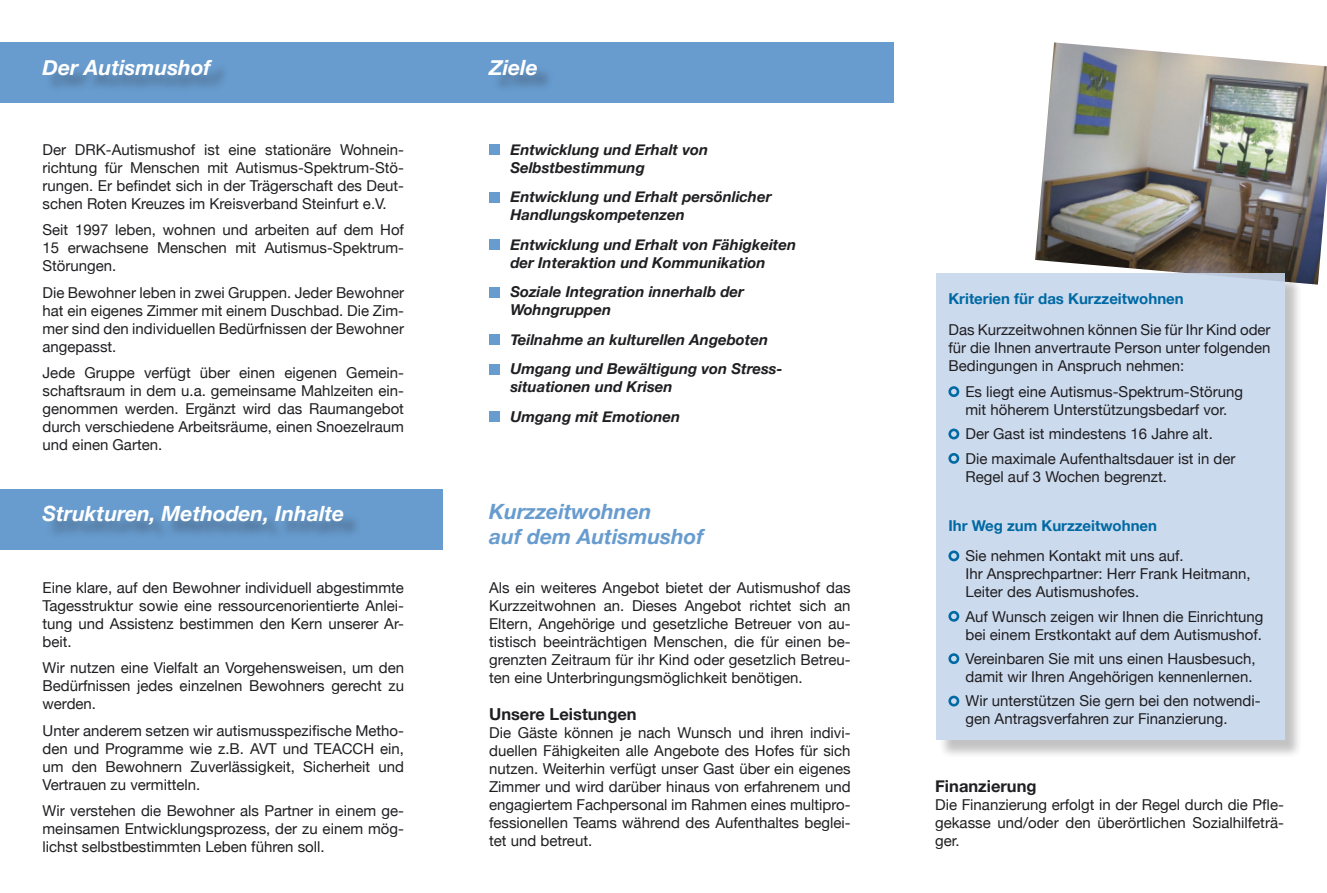
<style>
.page{position:relative;width:1327px;height:893px;background:#fff}
.page>*{position:absolute;margin:0;border:0;box-sizing:border-box;transform-origin:0 0}
.t1{font:italic 700 21px "Helvetica Neue";color:#fff}
.t2{font:italic 700 21px/25.2px "Helvetica Neue";color:#689ccf}
.t3{font:700 16.5px "Helvetica Neue";color:#1f1e21}
.t4{font:15px/18px "Helvetica Neue";color:#1f1e21;text-align:justify}
.t5{font:italic 700 15px/18px "Helvetica Neue";color:#1f1e21}
.t6{font:700 15px "Helvetica Neue";color:#0069a3}
</style>
<div class="page">
<img style="left:1035px;top:42px;width:292px;height:243px">
<div style="left:938px;top:275px;width:365px;height:484px;background:#1f1e21;opacity:.3"></div>
<div style="left:935px;top:273px;width:349px;height:467px;background:#c7d6ec"></div>
<div style="left:0;top:43px;width:893px;height:60px;background:#689ccf"></div>
<div style="left:489px;top:144px;width:11px;height:11px;background:#689ccf"></div>
<div style="left:489px;top:192px;width:11px;height:10px;background:#689ccf"></div>
<div style="left:489px;top:239px;width:11px;height:11px;background:#689ccf"></div>
<div style="left:489px;top:287px;width:11px;height:10px;background:#689ccf"></div>
<div style="left:489px;top:334px;width:11px;height:11px;background:#689ccf"></div>
<div style="left:489px;top:364px;width:11px;height:10px;background:#689ccf"></div>
<div style="left:489px;top:411px;width:11px;height:11px;background:#689ccf"></div>
<div style="left:44px;top:62px;width:185px;height:31px;background:#1f1e21;opacity:.35"></div>
<div style="left:0;top:489px;width:442px;height:61px;background:#689ccf"></div>
<div style="left:490px;top:62px;width:64px;height:31px;background:#1f1e21;opacity:.35"></div>
<div style="left:45px;top:508px;width:316px;height:34px;background:#1f1e21;opacity:.35"></div>
<div style="left:948px;top:386px;width:11px;height:11px;border:3px solid #0069a3;border-radius:50%"></div>
<div style="left:948px;top:429px;width:11px;height:10px;border:3px solid #0069a3;border-radius:50%"></div>
<div style="left:948px;top:453px;width:11px;height:11px;border:3px solid #0069a3;border-radius:50%"></div>
<div style="left:948px;top:550px;width:11px;height:11px;border:3px solid #0069a3;border-radius:50%"></div>
<div style="left:948px;top:611px;width:11px;height:11px;border:3px solid #0069a3;border-radius:50%"></div>
<div style="left:948px;top:653px;width:11px;height:11px;border:3px solid #0069a3;border-radius:50%"></div>
<div style="left:948px;top:696px;width:11px;height:10px;border:3px solid #0069a3;border-radius:50%"></div>
<h1 class="t1" style="left:43px;top:54px;width:170px">Der Autismushof</h1>
<h1 class="t1" style="left:489px;top:54px;width:50px">Ziele</h1>
<p class="t4" style="left:43px;top:140px;width:363px">Der DRK-Autismushof ist eine stationäre Wohnein&shy;richtung für Menschen mit Autismus-Spektrum-Stö&shy;rungen. Er befindet sich in der Trägerschaft des Deut&shy;schen Roten Kreuzes im Kreisverband Steinfurt e.V.</p>
<p class="t4" style="left:43px;top:221px;width:363px">Seit 1997 leben, wohnen und arbeiten auf dem Hof 15 erwachsene Menschen mit Autismus-Spektrum-Störungen.</p>
<p class="t4" style="left:43px;top:283px;width:363px">Die Bewohner leben in zwei Gruppen. Jeder Bewohner hat ein eigenes Zimmer mit einem Duschbad. Die Zim&shy;mer sind den individuellen Bedürfnissen der Bewohner angepasst.</p>
<p class="t4" style="left:43px;top:364px;width:363px">Jede Gruppe verfügt über einen eigenen Gemein&shy;schaftsraum in dem u.a. gemeinsame Mahlzeiten ein&shy;genommen werden. Ergänzt wird das Raumangebot durch verschiedene Arbeitsräume, einen Snoezelraum und einen Garten.</p>
<h1 class="t1" style="left:43px;top:501px;width:303px">Strukturen, Methoden, Inhalte</h1>
<p class="t4" style="left:43px;top:578px;width:363px">Eine klare, auf den Bewohner individuell abgestimmte Tagesstruktur sowie eine ressourcenorientierte Anlei&shy;tung und Assistenz bestimmen den Kern unserer Ar&shy;beit.</p>
<p class="t4" style="left:43px;top:659px;width:363px">Wir nutzen eine Vielfalt an Vorgehensweisen, um den Bedürfnissen jedes einzelnen Bewohners gerecht zu werden.</p>
<p class="t4" style="left:43px;top:721px;width:363px">Unter anderem setzen wir autismusspezifische Metho&shy;den und Programme wie z.B. AVT und TEACCH ein, um den Bewohnern Zuverlässigkeit, Sicherheit und Vertrauen zu vermitteln.</p>
<p class="t4" style="left:43px;top:802px;width:363px">Wir verstehen die Bewohner als Partner in einem ge&shy;meinsamen Entwicklungsprozess, der zu einem mög&shy;lichst selbstbestimmten Leben führen soll.</p>
<p class="t5" style="left:510px;top:140px;width:199px">Entwicklung und Erhalt von<br>Selbstbestimmung</p>
<p class="t5" style="left:510px;top:188px;width:263px">Entwicklung und Erhalt persönlicher<br>Handlungskompetenzen</p>
<p class="t5" style="left:510px;top:235px;width:287px">Entwicklung und Erhalt von Fähigkeiten der Interaktion und Kommunikation</p>
<p class="t5" style="left:510px;top:283px;width:235px">Soziale Integration innerhalb der<br>Wohngruppen</p>
<p class="t5" style="left:510px;top:324px;width:274px;line-height:29.5px">Teilnahme an kulturellen Angeboten<br>Umgang und Bewältigung von Stress-</p>
<p class="t5" style="left:510px;top:372px;width:171px;line-height:29.5px">situationen und Krisen<br>Umgang mit Emotionen</p>
<h1 class="t2" style="left:489px;top:498px;width:216px">Kurzzeitwohnen<br>auf dem Autismushof</h1>
<p class="t4" style="left:489px;top:578px;width:363px">Als ein weiteres Angebot bietet der Autismushof das Kurzzeitwohnen an. Dieses Angebot richtet sich an Eltern, Angehörige und gesetzliche Betreuer von au&shy;tistisch beeinträchtigen Menschen, die für einen be&shy;grenzten Zeitraum für ihr Kind oder gesetzlich Betreu&shy;ten eine Unterbringungsmöglichkeit benötigen.</p>
<p class="t3" style="left:489px;top:704px;width:149px">Unsere Leistungen</p>
<p class="t4" style="left:489px;top:724px;width:363px">Die Gäste können je nach Wunsch und ihren indivi&shy;duellen Fähigkeiten alle Angebote des Hofes für sich nutzen. Weiterhin verfügt unser Gast über ein eigenes Zimmer und wird darüber hinaus von erfahrenem und engagiertem Fachpersonal im Rahmen eines multipro&shy;fessionellen Teams während des Aufenthaltes beglei&shy;tet und betreut.</p>
<p class="t6" style="left:948px;top:289px;width:237px">Kriterien für das Kurzzeitwohnen</p>
<p class="t4" style="left:948px;top:320px;width:324px">Das Kurzzeitwohnen können Sie für Ihr Kind oder für die Ihnen anvertraute Person unter folgenden Bedingungen in Anspruch nehmen:</p>
<p class="t4" style="left:965px;top:382px;width:279px">Es liegt eine Autismus-Spektrum-Störung mit höherem Unterstützungsbedarf vor.</p>
<p class="t4" style="left:965px;top:422px;width:272px;line-height:24.5px">Der Gast ist mindestens 16 Jahre alt.<br>Die maximale Aufenthaltsdauer ist in der</p>
<p class="t4" style="left:965px;top:467px;width:203px">Regel auf 3 Wochen begrenzt.</p>
<p class="t6" style="left:948px;top:516px;width:210px">Ihr Weg zum Kurzzeitwohnen</p>
<p class="t4" style="left:965px;top:547px;width:287px;text-align:left">Sie nehmen Kontakt mit uns auf.<br>Ihr Ansprechpartner: Herr Frank Heitmann,<br>Leiter des Autismushofes.</p>
<p class="t4" style="left:965px;top:607px;width:299px">Auf Wunsch zeigen wir Ihnen die Einrichtung bei einem Erstkontakt auf dem Autismushof.</p>
<p class="t4" style="left:965px;top:650px;width:292px">Vereinbaren Sie mit uns einen Hausbesuch, damit wir Ihren Angehörigen kennenlernen.</p>
<p class="t4" style="left:965px;top:692px;width:297px">Wir unterstützen Sie gern bei den notwendi&shy;gen Antragsverfahren zur Finanzierung.</p>
<p class="t3" style="left:935px;top:776px;width:103px">Finanzierung</p>
<p class="t4" style="left:935px;top:796px;width:350px">Die Finanzierung erfolgt in der Regel durch die Pfle&shy;gekasse und/oder den überörtlichen Sozialhilfeträ&shy;ger.</p>
</div>
